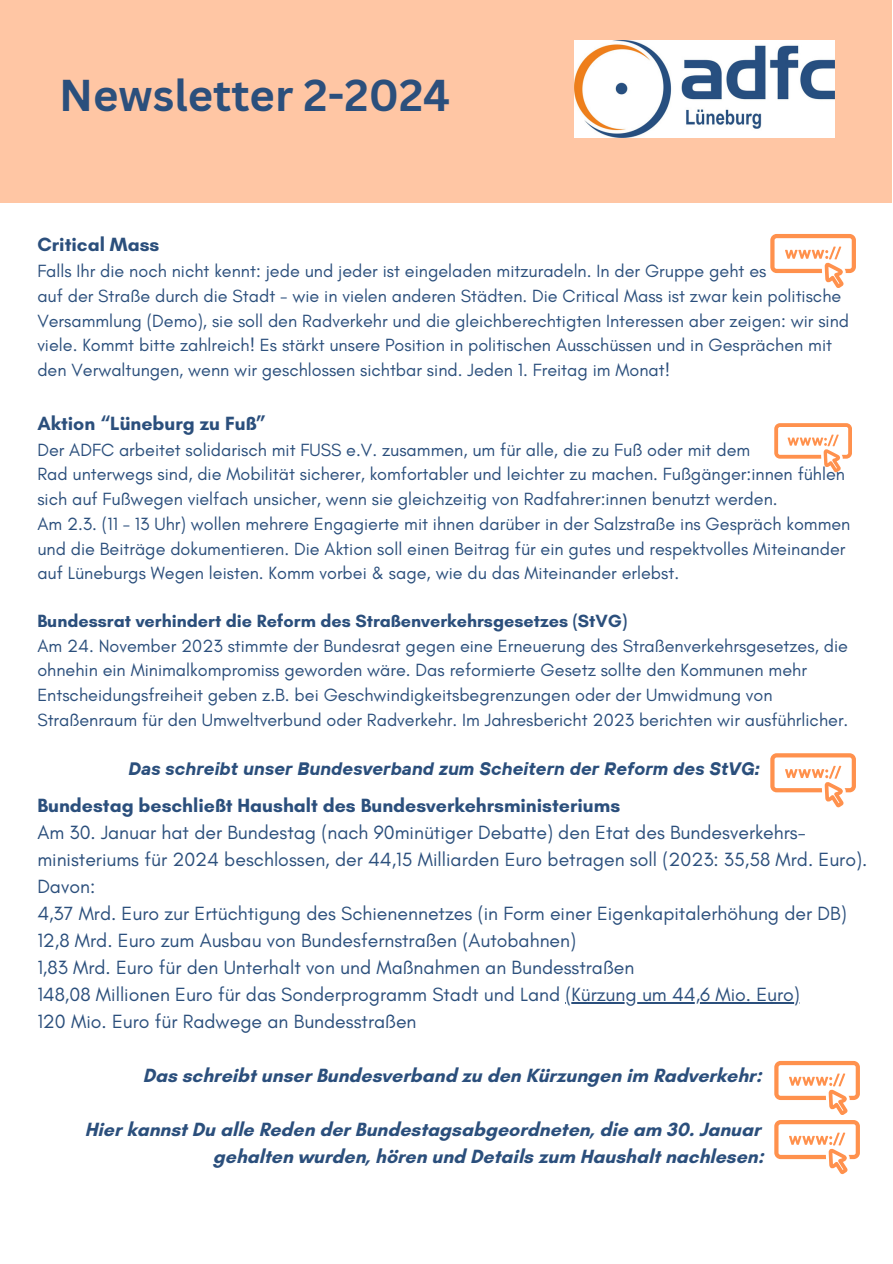
<style>
.page{position:relative;width:893px;height:1264px;background:#fff}
.page>*{position:absolute;margin:0;border:0;box-sizing:border-box;transform-origin:0 0}
.t1{font:700 43.35px "Canva Sans";color:#2b4f7c}
.t2{font:19.5px/27px "Glacial Indifference";color:#2b4f7c}
.t3{font:700 19.5px/27px "Glacial Indifference";color:#2b4f7c;text-align:right}
.t4{font:18px/24.8px "Glacial Indifference";color:#2b4f7c}
.t5{font:700 18px "Glacial Indifference";color:#2b4f7c}
.t6{font:italic 700 18px "TT Hoves";color:#2b4f7c}
</style>
<div class="page">
<div style="left:0;top:0;width:891px;height:202px;background:#ffc6a4"></div>
<img style="left:574px;top:40px;width:260px;height:98px">
<svg style="left:774px;top:423px;width:77px;height:49px"></svg>
<svg style="left:770px;top:234px;width:85px;height:54px"></svg>
<hr style="left:565px;top:1002px;width:234px;height:1px;background:#2b4f7c">
<svg style="left:774px;top:1060px;width:85px;height:113px"></svg>
<svg style="left:770px;top:753px;width:85px;height:54px"></svg>
<p class="t1" style="left:59px;top:64px;width:392px">Newsletter 2-2024</p>
<p class="t3" style="left:37px;top:231px;width:123px">Critical Mass</p>
<p class="t4" style="left:37px;top:258px;width:730px">Falls Ihr die noch nicht kennt: jede und jeder ist eingeladen mitzuradeln. In der Gruppe geht es</p>
<p class="t4" style="left:37px;top:283px;width:813px">auf der Straße durch die Stadt - wie in vielen anderen Städten. Die Critical Mass ist zwar kein politische Versammlung (Demo), sie soll den Radverkehr und die gleichberechtigten Interessen aber zeigen: wir sind viele. Kommt bitte zahlreich! Es stärkt unsere Position in politischen Ausschüssen und in Gesprächen mit den Verwaltungen, wenn wir geschlossen sichtbar sind. Jeden 1. Freitag im Monat!</p>
<p class="t3" style="left:37px;top:409px;width:231px">Aktion “Lüneburg zu Fuß”</p>
<p class="t4" style="left:37px;top:437px;width:714px">Der ADFC arbeitet solidarisch mit FUSS e.V. zusammen, um für alle, die zu Fuß oder mit dem</p>
<p class="t4" style="left:37px;top:461px;width:809px">Rad unterwegs sind, die Mobilität sicherer, komfortabler und leichter zu machen. Fußgänger:innen fühlen sich auf Fußwegen vielfach unsicher, wenn sie gleichzeitig von Radfahrer:innen benutzt werden.</p>
<p class="t4" style="left:37px;top:511px;width:814px">Am 2.3. (11 - 13 Uhr) wollen mehrere Engagierte mit ihnen darüber in der Salzstraße ins Gespräch kommen und die Beiträge dokumentieren. Die Aktion soll einen Beitrag für ein gutes und respektvolles Miteinander auf Lüneburgs Wegen leisten. Komm vorbei &amp; sage, wie du das Miteinander erlebst.</p>
<p class="t5" style="left:37px;top:609px;width:591px">Bundessrat verhindert die Reform des Straßenverkehrsgesetzes (StVG)</p>
<p class="t4" style="left:37px;top:633px;width:812px">Am 24. November 2023 stimmte der Bundesrat gegen eine Erneuerung des Straßenverkehrsgesetzes, die ohnehin ein Minimalkompromiss geworden wäre. Das reformierte Gesetz sollte den Kommunen mehr Entscheidungsfreiheit geben z.B. bei Geschwindigkeitsbegrenzungen oder der Umwidmung von Straßenraum für den Umweltverbund oder Radverkehr. Im Jahresbericht 2023 berichten wir ausführlicher.</p>
<h2 class="t6" style="left:128px;top:757px;width:632px">Das schreibt unser Bundesverband zum Scheitern der Reform des StVG:</h2>
<p class="t3" style="left:37px;top:791px;width:584px">Bundestag beschließt Haushalt des Bundesverkehrsministeriums</p>
<p class="t2" style="left:37px;top:818px;width:831px">Am 30. Januar hat der Bundestag (nach 90minütiger Debatte) den Etat des Bundesverkehrs&shy;ministeriums für 2024 beschlossen, der 44,15 Milliarden Euro betragen soll (2023: 35,58 Mrd. Euro).<br>Davon:</p>
<p class="t2" style="left:37px;top:899px;width:810px">4,37 Mrd. Euro zur Ertüchtigung des Schienennetzes (in Form einer Eigenkapitalerhöhung der DB)</p>
<p class="t2" style="left:37px;top:926px;width:540px">12,8 Mrd. Euro zum Ausbau von Bundesfernstraßen (Autobahnen)</p>
<p class="t2" style="left:37px;top:953px;width:598px">1,83 Mrd. Euro für den Unterhalt von und Maßnahmen an Bundesstraßen</p>
<p class="t2" style="left:37px;top:980px;width:764px">148,08 Millionen Euro für das Sonderprogramm Stadt und Land (Kürzung um 44,6 Mio. Euro)</p>
<p class="t2" style="left:37px;top:1007px;width:380px">120 Mio. Euro für Radwege an Bundesstraßen</p>
<p class="t3" style="left:143px;top:1061px;width:620px">Das schreibt unser Bundesverband zu den Kürzungen im Radverkehr:</p>
<p class="t3" style="left:85px;top:1115px;width:680px">Hier kannst Du alle Reden der Bundestagsabgeordneten, die am 30. Januar gehalten wurden, hören und Details zum Haushalt nachlesen:</p>
</div>
